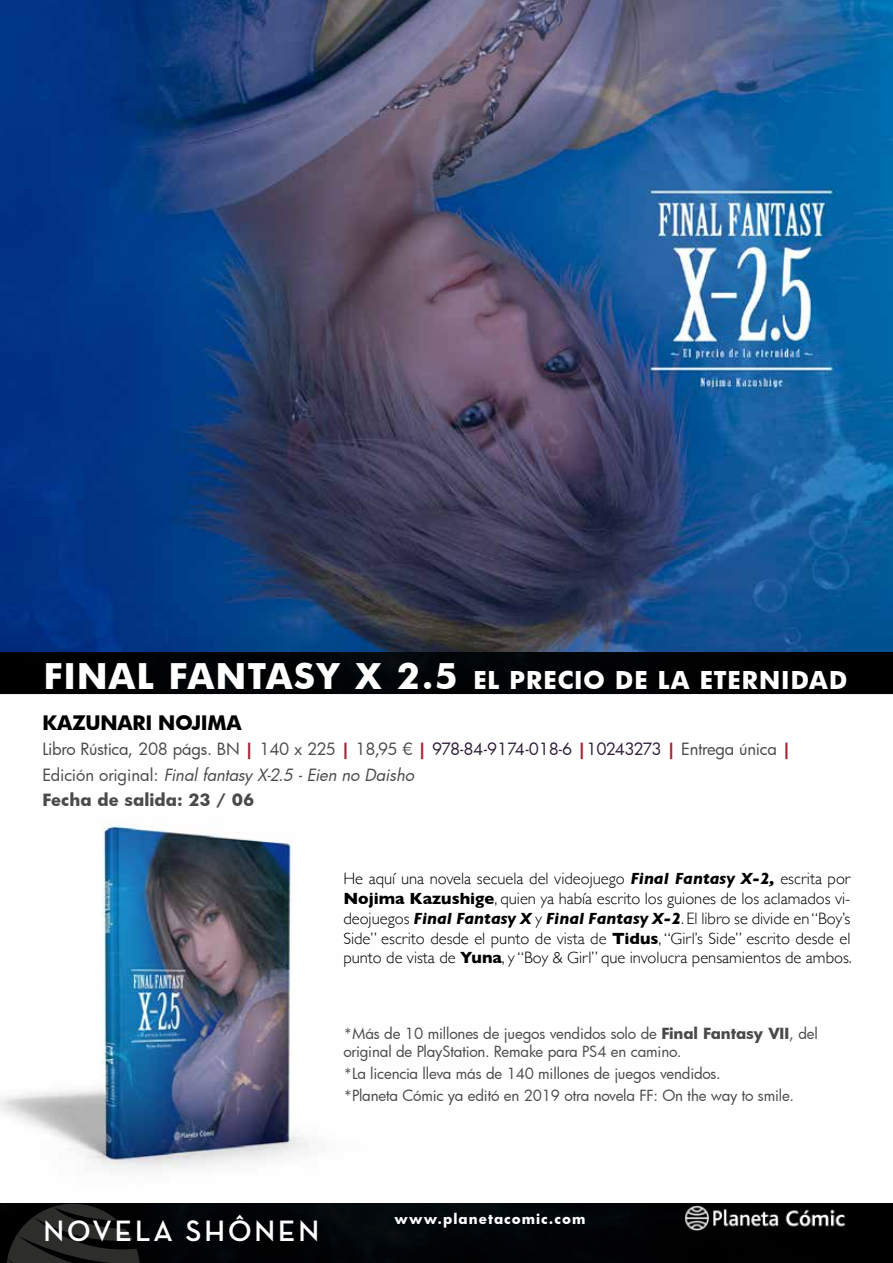
<style>
.page{position:relative;width:893px;height:1263px;background:#fff}
.page>*{position:absolute;margin:0;border:0;box-sizing:border-box;transform-origin:0 0}
.t1{font:700 30px "Neutra Disp";letter-spacing:.1em;color:#fff}
.t2{font:700 24px "Futura";letter-spacing:.04em;color:#fff}
.t3{font:700 19.5px "Futura";letter-spacing:-.01em;color:#000}
.t4{font:300 16.5px/19.8px "Gill Sans";color:#000;text-align:justify}
.t5{font:16.5px/25.5px "Futura";letter-spacing:-.015em;color:#4a4a49}
.t6{font:15px/18px "Futura";letter-spacing:-.01em;color:#4a4a49}
.t7{font:700 13.5px "Futura";letter-spacing:.075em;color:#fff}
.s1{font-size:34.5px}
.s2{font-weight:700;color:#a22436}
.s3{color:#2c1c35}
.s4{font-style:italic}
.s5{font-weight:700}
.s6{font-weight:700;font-style:italic}
</style>
<div class="page">
<img style="left:0;top:0;width:893px;height:694px">
<div style="left:0;top:1204px;width:893px;height:59px;background:#010305"></div>
<svg style="left:3px;top:1203px;width:137px;height:60px;background:#191919"></svg>
<img style="left:0;top:823px;width:309px;height:347px">
<img style="left:683px;top:1204px;width:174px;height:28px">
<h2 class="t2" style="left:44px;top:663px;width:805px"><span class="s1">FINAL FANTASY X 2.5</span> EL PRECIO DE LA ETERNIDAD</h2>
<p class="t3" style="left:43px;top:709px;width:201px">KAZUNARI NOJIMA</p>
<p class="t5" style="left:42px;top:736px;width:750px">Libro Rústica, 208 págs. BN <span class="s2">|</span> 140 x 225 <span class="s2">|</span> 18,95 € <span class="s2">|</span> <span class="s3">978-84-9174-018-6</span> <span class="s2">|</span><span class="s3">10243273</span> <span class="s2">|</span> Entrega única <span class="s2">|<br></span>E d i c i ó n o ri g i n a l : <span class="s4">Final fantasy X-2.5 - Eien no Daisho<br></span><span class="s5">Fecha de salida: 23 / 06</span></p>
<p class="t4" style="left:343px;top:868px;width:510px">He aquí una novela secuela del videojuego <span class="s6">Final Fantasy X-2,</span> escrita por <span class="s5">Nojima Kazushige</span>, quien ya había escrito los guiones de los aclamados vi&shy;deojuegos <span class="s6">Final Fantasy X</span> y <span class="s6">Final Fantasy X-2</span>. El libro se divide en “Boy’s Side” escrito desde el punto de vista de <span class="s5">Tidus</span>, “Girl’s Side” escrito desde el punto de vista de <span class="s5">Yuna</span>, y “Boy &amp; Girl” que involucra pensamientos de ambos.</p>
<p class="t6" style="left:343px;top:1024px;width:476px">*Más de 10 millones de juegos vendidos solo de <span class="s5">Final Fantasy VII</span>, del original de PlayStation. Remake para PS4 en camino.</p>
<p class="t6" style="left:343px;top:1062px;width:452px;line-height:22.2px">*La licencia lleva más de 140 millones de juegos vendidos.<br>*Planeta Cómic ya editó en 2019 otra novela FF: On the way to smile.</p>
<h1 class="t1" style="left:44px;top:1214px;width:277px">NOVELA SHÔNEN</h1>
<p class="t7" style="left:394px;top:1209px;width:192px">www.planetacomic.com</p>
</div>
